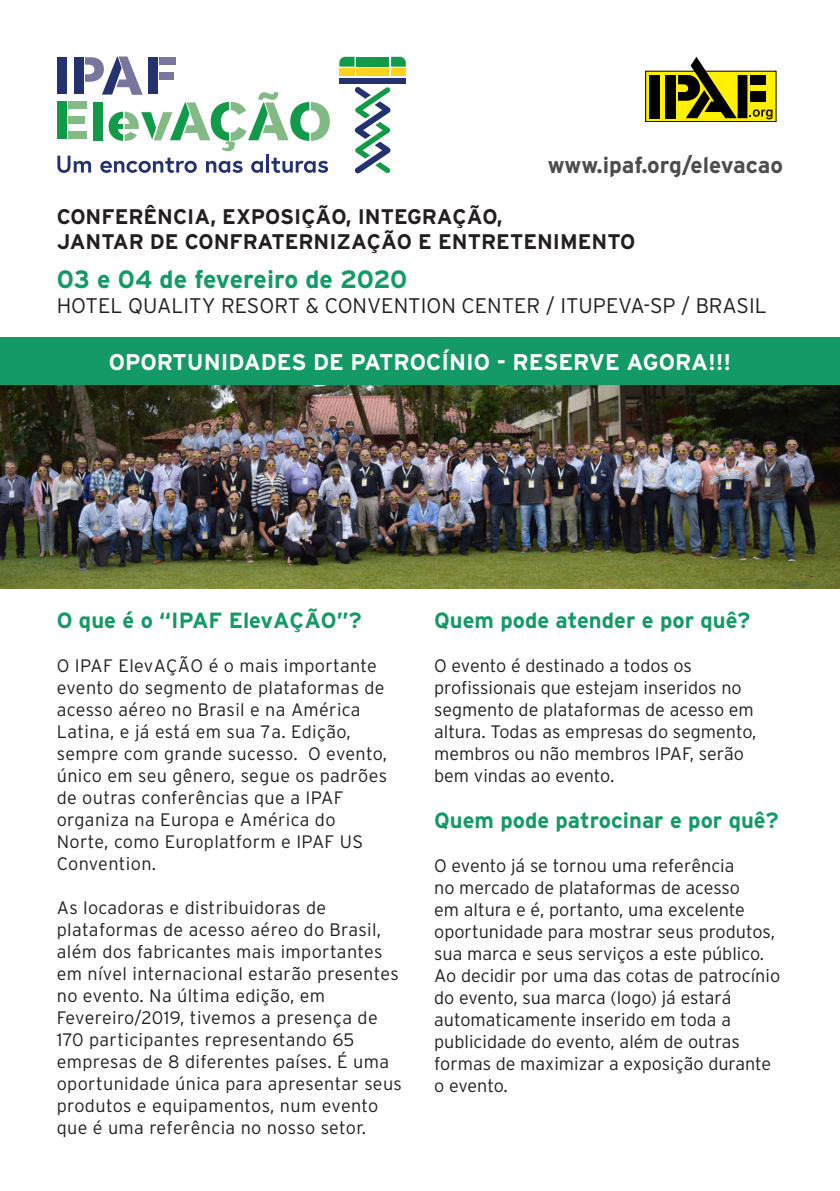
<style>
.page{position:relative;width:840px;height:1191px;background:#fff}
.page>*{position:absolute;margin:0;border:0;box-sizing:border-box;transform-origin:0 0}
.t1{font:700 25px "Interstate";letter-spacing:-.015em;color:#139a67}
.t2{font:700 22.8px "Interstate";color:#fff}
.t3{font:700 22.8px "Interstate";color:#4d4d4f}
.t4{font:700 22px "Interstate";color:#139a67}
.t5{font:700 21.2px "Interstate";color:#231f20}
.t6{font:300 21.2px "Interstate";color:#231f20}
.t7{font:300 18px/22px "Interstate";letter-spacing:.02em;color:#231f20}
.t8{font:300 18px/22px "Interstate";color:#231f20}
</style>
<div class="page">
<img style="left:0;top:384px;width:839px;height:204px">
<svg style="left:57px;top:57px;width:273px;height:116px"></svg>
<div style="left:356px;top:57px;width:33px;height:10px;background:#119b49"></div>
<svg style="left:391px;top:57px;width:14px;height:10px"></svg>
<div style="left:391px;top:69px;width:14px;height:7px;background:#fdd41b"></div>
<div style="left:356px;top:69px;width:33px;height:7px;background:#fdd41b"></div>
<svg style="left:339px;top:57px;width:15px;height:10px"></svg>
<div style="left:339px;top:78px;width:66px;height:6px;background:#24336f"></div>
<div style="left:339px;top:69px;width:15px;height:7px;background:#fdd41b"></div>
<svg style="left:354px;top:87px;width:36px;height:86px"></svg>
<svg style="left:647px;top:73px;width:127px;height:47px"></svg>
<div style="left:645px;top:71px;width:131px;height:51px;border:1px solid #000"></div>
<svg style="left:648px;top:75px;width:10px;height:43px"></svg>
<svg style="left:665px;top:57px;width:107px;height:62px"></svg>
<div style="left:0;top:337px;width:839px;height:47px;background:#139a67"></div>
<p class="t3" style="left:547px;top:153px;width:237px">www.ipaf.org/elevacao</p>
<p class="t5" style="left:57px;top:204px;width:447px">CONFERÊNCIA, EXPOSIÇÃO, INTEGRAÇÃO,</p>
<p class="t5" style="left:57px;top:230px;width:579px">JANTAR DE CONFRATERNIZAÇÃO E ENTRETENIMENTO</p>
<p class="t1" style="left:57px;top:265px;width:352px">03 e 04 de fevereiro de 2020</p>
<p class="t6" style="left:57px;top:294px;width:711px">HOTEL QUALITY RESORT &amp; CONVENTION CENTER / ITUPEVA-SP / BRASIL</p>
<p class="t2" style="left:109px;top:349px;width:623px">OPORTUNIDADES DE PATROCÍNIO - RESERVE AGORA!!!</p>
<p class="t4" style="left:57px;top:608px;width:306px">O que é o “IPAF ElevAÇÃO”?</p>
<p class="t7" style="left:57px;top:654px;width:332px">O IPAF ElevAÇÃO é o mais importante evento do segmento de plataformas de acesso aéreo no Brasil e na América<br>Latina, e já está em sua 7a. Edição, sempre com grande sucesso. O evento, único em seu gênero, segue os padrões de outras conferências que a IPAF organiza na Europa e América do<br>Norte, como Europlatform e IPAF US<br>Convention.</p>
<p class="t7" style="left:57px;top:896px;width:346px">As locadoras e distribuidoras de plataformas de acesso aéreo do Brasil, além dos fabricantes mais importantes em nível internacional estarão presentes no evento. Na última edição, em Fevereiro/2019, tivemos a presença de 170 participantes representando 65 empresas de 8 diferentes países. É uma oportunidade única para apresentar seus produtos e equipamentos, num evento que é uma referência no nosso setor.</p>
<p class="t4" style="left:434px;top:608px;width:317px">Quem pode atender e por quê?</p>
<p class="t8" style="left:434px;top:654px;width:323px">O evento é destinado a todos os profissionais que estejam inseridos no segmento de plataformas de acesso em altura. Todas as empresas do segmento, membros ou não membros IPAF, serão bem vindas ao evento.</p>
<p class="t4" style="left:434px;top:808px;width:346px">Quem pode patrocinar e por quê?</p>
<p class="t8" style="left:434px;top:855px;width:347px">O evento já se tornou uma referência<br>no mercado de plataformas de acesso<br>em altura e é, portanto, uma excelente oportunidade para mostrar seus produtos, sua marca e seus serviços a este público.<br>Ao decidir por uma das cotas de patrocínio do evento, sua marca (logo) já estará automaticamente inserido em toda a publicidade do evento, além de outras formas de maximizar a exposição durante o evento.</p>
</div>
